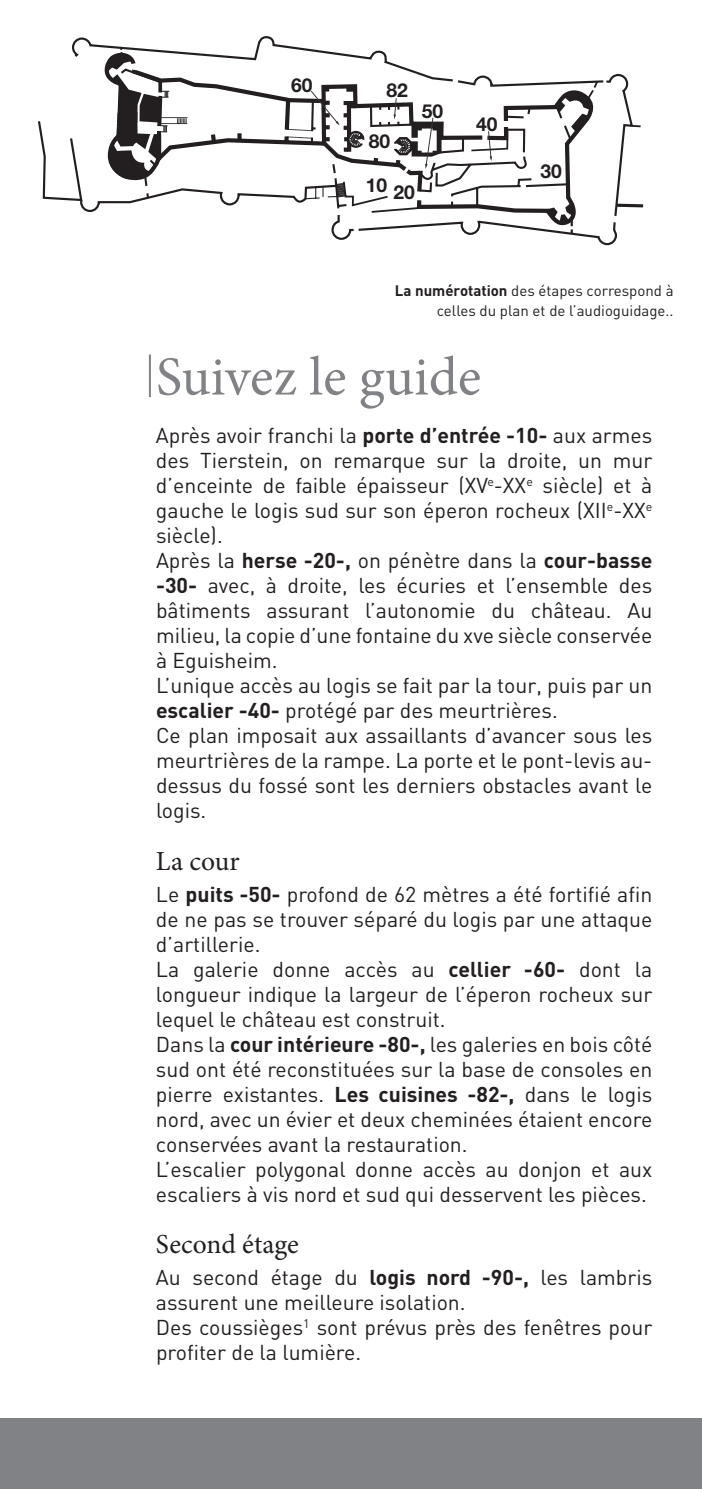
<style>
.page{position:relative;width:702px;height:1489px;background:#fff}
.page>*{position:absolute;margin:0;border:0;box-sizing:border-box;transform-origin:0 0}
.t1{font:55px "Minion Pro";color:#808285}
.t2{font:27.5px "Minion Pro";color:#231f20}
.t3{font:21.25px/25px "DIN";color:#231f20}
.t4{font:700 19.25px "Helvetica Neue";color:#231f20}
.t5{font:15px/20px "DIN";color:#231f20;text-align:right}
.s1{font-weight:700}
</style>
<div class="page">
<svg style="left:38px;top:36px;width:250px;height:176px"></svg>
<svg style="left:591px;top:128px;width:43px;height:118px"></svg>
<svg style="left:119px;top:46px;width:522px;height:82px"></svg>
<hr style="left:617px;top:204px;width:26px;height:3px;background:#231f20">
<svg style="left:107px;top:54px;width:484px;height:186px"></svg>
<hr style="left:149px;top:354px;width:2px;height:43px;background:#808285">
<div style="left:0;top:1417px;width:702px;height:71px;background:#808285"></div>
<p class="t4" style="left:291px;top:73px;width:23px">60</p>
<p class="t4" style="left:386px;top:79px;width:23px">82</p>
<p class="t4" style="left:369px;top:130px;width:23px">80</p>
<p class="t4" style="left:421px;top:99px;width:23px">50</p>
<p class="t4" style="left:366px;top:173px;width:23px">10</p>
<p class="t4" style="left:393px;top:180px;width:23px">20</p>
<p class="t4" style="left:476px;top:112px;width:23px">40</p>
<p class="t4" style="left:540px;top:159px;width:23px">30</p>
<p class="t5" style="left:395px;top:280px;width:280px"><span class="s1">La numérotation</span> des étapes correspond à celles du plan et de l’audioguidage..</p>
<h1 class="t1" style="left:156px;top:340px;width:326px">Suivez le guide</h1>
<p class="t3" style="left:156px;top:422px;width:498px">Après avoir franchi la <span class="s1">porte d’entrée -10-</span> aux armes des Tierstein, on remarque sur la droite, un mur d’enceinte de faible épaisseur (XV<sup>e</sup>-XX<sup>e</sup> siècle) et à gauche le logis sud sur son éperon rocheux (XII<sup>e</sup>-XX<sup>e </sup>siècle).<br>Après la <span class="s1">herse -20-,</span> on pénètre dans la <span class="s1">cour-basse -30-</span> avec, à droite, les écuries et l’ensemble des bâtiments assurant l’autonomie du château. Au milieu, la copie d’une fontaine du xve siècle conservée à Eguisheim.<br>L’unique accès au logis se fait par la tour, puis par un <span class="s1">escalier -40-</span> protégé par des meurtrières.<br>Ce plan imposait aux assaillants d’avancer sous les meurtrières de la rampe. La porte et le pont-levis au&shy;dessus du fossé sont les derniers obstacles avant le logis.</p>
<p class="t2" style="left:156px;top:842px;width:85px">La cour</p>
<p class="t3" style="left:156px;top:881px;width:498px">Le <span class="s1">puits -50-</span> profond de 62 mètres a été fortifié afin de ne pas se trouver séparé du logis par une attaque d’artillerie.<br>La galerie donne accès au <span class="s1">cellier -60-</span> dont la longueur indique la largeur de l’éperon rocheux sur lequel le château est construit.<br>Dans la <span class="s1">cour intérieure -80-,</span> les galeries en bois côté sud ont été reconstituées sur la base de consoles en pierre existantes. <span class="s1">Les cuisines -82-,</span> dans le logis nord, avec un évier et deux cheminées étaient encore conservées avant la restauration.<br>L’escalier polygonal donne accès au donjon et aux escaliers à vis nord et sud qui desservent les pièces.</p>
<p class="t2" style="left:156px;top:1225px;width:144px">Second étage</p>
<p class="t3" style="left:156px;top:1264px;width:498px">Au second étage du <span class="s1">logis nord -90-,</span> les lambris assurent une meilleure isolation.<br>Des coussièges<sup>1</sup> sont prévus près des fenêtres pour profiter de la lumière.</p>
</div>
